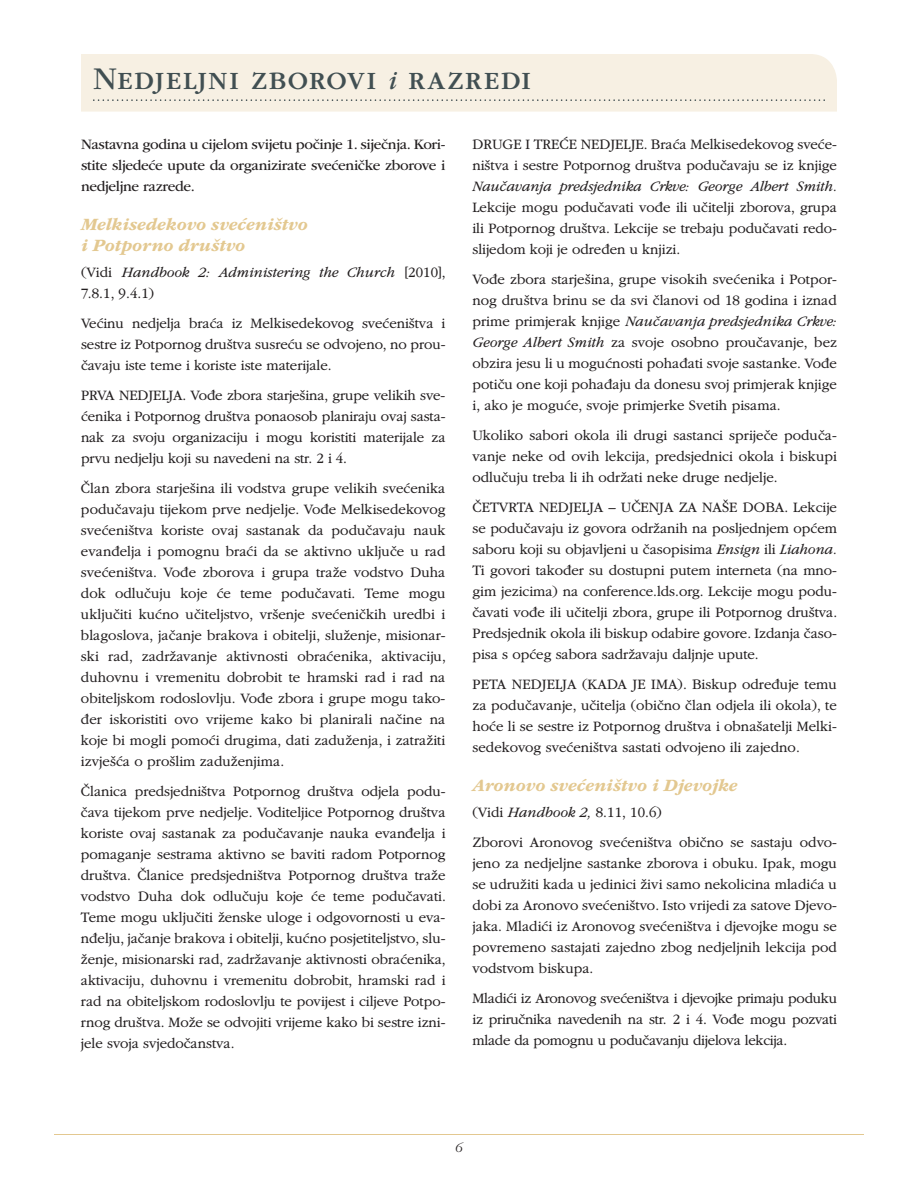
<style>
.page{position:relative;width:918px;height:1188px;background:#fff}
.page>*{position:absolute;margin:0;border:0;box-sizing:border-box;transform-origin:0 0}
.t1{font:33px "Garamondlds Lat";letter-spacing:.03em;color:#414f52}
.t2{font:italic 700 18px/21px "Garamondlds Lat";color:#e3c890}
.t3{font:300 15px/21px "Garamondlds Lat Plus";letter-spacing:-.005em;color:#231f20;text-align:justify}
.t4{font:15px/21px "Garamondlds Lat";letter-spacing:-.02em;color:#231f20;text-align:justify}
.t5{font:italic 300 15px/21px "Garamondlds Lat Plus";letter-spacing:-.005em;color:#231f20}
.t6{font:italic 300 13.5px "Garamondlds Lat";color:#231f20}
.s1{font-style:italic;font-size:27px}
.s2{font-style:normal}
.s3{font-style:italic}
</style>
<div class="page">
<hr style="left:54px;top:1134px;width:810px;height:1px;background:#e3c890">
<div style="left:81px;top:54px;width:756px;height:58px;background:#f7f0e3"></div>
<svg style="left:93px;top:99px;width:732px;height:2px"></svg>
<h1 class="t1" style="left:93px;top:66px;width:440px">NEDJELJNI ZBOROVI <span class="s1">i</span> RAZREDI</h1>
<p class="t4" style="left:81px;top:135px;width:366px">Nastavna godina u cijelom svijetu počinje 1. siječnja. Kori&shy;stite sljedeće upute da organizirate svećeničke zborove i nedjeljne razrede.</p>
<p class="t2" style="left:81px;top:215px;width:228px">Melkisedekovo svećeništvo i Potporno društvo</p>
<p class="t5" style="left:81px;top:263px;width:366px"><span class="s2">(Vidi</span> Handbook 2: Administering the Church <span class="s2">[2010],<br>7.8.1 , 9.4.1 )</span></p>
<p class="t3" style="left:81px;top:314px;width:366px">Većinu nedjelja braća iz Melkisedekovog svećeništva i sestre iz Potpornog društva susreću se odvojeno, no prou&shy;čavaju iste teme i koriste iste materijale.</p>
<p class="t3" style="left:81px;top:386px;width:366px">PRVA NEDJELJA. Vođe zbora starješina, grupe velikih sve&shy;ćenika i Potpornog društva ponaosob planiraju ovaj sasta&shy;nak za svoju organizaciju i mogu koristiti materijale za prvu nedjelju koji su navedeni na str. 2 i 4 .</p>
<p class="t3" style="left:81px;top:479px;width:366px">Član zbora starješina ili vodstva grupe velikih svećenika podučavaju tijekom prve nedjelje. Vođe Melkisedekovog svećeništva koriste ovaj sastanak da podučavaju nauk evanđelja i pomognu braći da se aktivno uključe u rad svećeništva. Vođe zborova i grupa traže vodstvo Duha dok odlučuju koje će teme podučavati. Teme mogu uključiti kućno učiteljstvo, vršenje svećeničkih uredbi i blagoslova, jačanje brakova i obitelji, služenje, misionar&shy;ski rad, zadržavanje aktivnosti obraćenika, aktivaciju, duhovnu i vremenitu dobrobit te hramski rad i rad na obiteljskom rodoslovlju. Vođe zbora i grupe mogu tako&shy;đer iskoristiti ovo vrijeme kako bi planirali načine na koje bi mogli pomoći drugima, dati zaduženja, i zatražiti izvješ ća o prošlim zaduženjima.</p>
<p class="t3" style="left:81px;top:782px;width:366px">Članica predsjedništva Potpornog društva odjela podu&shy;čava tijekom prve nedjelje. Voditeljice Potpornog društva koriste ovaj sastanak za podučavanje nauka evanđelja i pomaganje sestrama aktivno se baviti radom Potpornog društva. Članice predsjedništva Potpornog društva traže vodstvo Duha dok odlučuju koje će teme podučavati.<br>Teme mogu uključiti ženske uloge i odgovornosti u eva&shy;nđelju, jačanje brakova i obitelji, kućno posjetiteljstvo, slu&shy;ženje, misionarski rad, zadržavanje aktivnosti obraćenika, aktivaciju, duhovnu i vremenitu dobrobit, hramski rad i rad na obiteljskom rodoslovlju te povijest i ciljeve Potpo&shy;rnog društva. Može se odvojiti vrijeme kako bi sestre izni&shy;jele svoja svjedočanstva.</p>
<p class="t3" style="left:472px;top:135px;width:366px">DRUGE I TREĆE NEDJELJE. Braća Melkisedekovog sveće&shy;ništva i sestre Potpornog društva podučavaju se iz knjige</p>
<p class="t5" style="left:472px;top:177px;width:366px">Naučavanja predsjednika Crkve: George Albert Smith.</p>
<p class="t3" style="left:472px;top:198px;width:366px">Lekcije mogu podučavati vođe ili učitelji zborova, grupa ili Potpornog društva. Lekcije se trebaju podučavati redo&shy;slijedom koji je određen u knjizi.</p>
<p class="t3" style="left:472px;top:270px;width:366px">Vođe zbora starješina, grupe visokih svećenika i Potpor&shy;nog društva brinu se da svi članovi od 18 godina i iznad prime primjerak knjige <span class="s3">Naučavanja predsjednika Crkve:<br>George Albert Smith</span> za svoje osobno proučavanje, bez obzira jesu li u mogućnosti pohađati svoje sastanke. Vođe potiču one koji pohađaju da donesu svoj primjerak knjige i, ako je moguće, svoje primjerke Svetih pisama.</p>
<p class="t3" style="left:472px;top:426px;width:366px">Ukoliko sabori okola ili drugi sastanci spriječe poduča&shy;vanje neke od ovih lekcija, predsjednici okola i biskupi odlučuju treba li ih održati neke druge nedjelje.</p>
<p class="t3" style="left:472px;top:498px;width:366px">ČETVRTA NEDJELJA – UČENJA ZA NAŠE DOBA. Lekcije se podučavaju iz govora održanih na posljednjem općem saboru koji su objavljeni u časopisima <span class="s3">Ensign</span> ili <span class="s3">Liahona.<br></span>Ti govori također su dostupni putem interneta (na mno&shy;gim jezicima) na conference .lds .org . Lekcije mogu podu&shy;čavati vođe ili učitelji zbora, grupe ili Potpornog društva.<br>Predsjednik okola ili biskup odabire govore. Izdanja časo&shy;pisa s općeg sabora sadržavaju daljnje upute.</p>
<p class="t3" style="left:472px;top:675px;width:366px">PETA NEDJELJA (KADA JE IMA). Biskup određuje temu za podučavanje, učitelja (obično član odjela ili okola), te hoće li se sestre iz Potpornog društva i obnašatelji Melki&shy;sedekovog svećeništva sastati odvojeno ili zajedno.</p>
<p class="t2" style="left:472px;top:776px;width:267px">Aronovo svećeništvo i Djevojke</p>
<p class="t3" style="left:472px;top:798px;width:366px;line-height:30px">(Vidi <span class="s3">Handbook 2,</span> 8.11 , 10.6 )<br>Zborovi Aronovog svećeništva obično se sastaju odvo-</p>
<p class="t3" style="left:472px;top:854px;width:366px">jeno za nedjeljne sastanke zborova i obuku. Ipak, mogu se udružiti kada u jedinici živi samo nekolicina mladića u dobi za Aronovo svećeništvo. Isto vrijedi za satove Djevo&shy;jaka. Mladići iz Aronovog svećeništva i djevojke mogu se povremeno sastajati zajedno zbog nedjeljnih lekcija pod vodstvom biskupa.</p>
<p class="t3" style="left:472px;top:989px;width:366px">Mladići iz Aronovog svećeništva i djevojke primaju poduku iz priručnika navedenih na str. 2 i 4 . Vođe mogu pozvati mlade da pomognu u podučavanju dijelova lekcija.</p>
<p class="t6" style="left:455px;top:1143px;width:9px">6</p>
</div>
